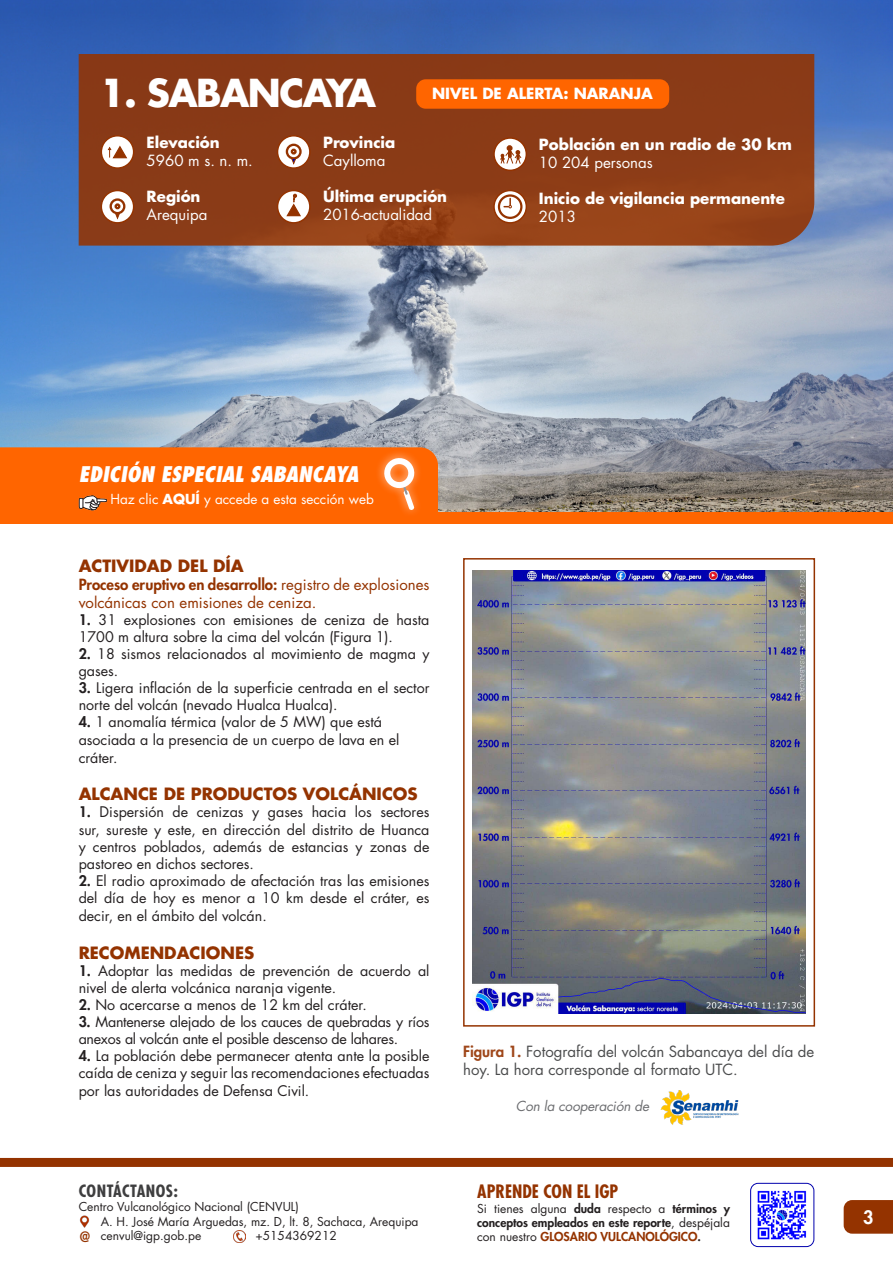
<style>
.page{position:relative;width:893px;height:1263px;background:#fff}
.page>*{position:absolute;margin:0;border:0;box-sizing:border-box;transform-origin:0 0}
.t1{font:700 37.5px "Futura Std";letter-spacing:-.04em;color:#fff}
.t2{font:italic 800 condensed 21px "Futura Std";color:#fff}
.t3{font:700 condensed 18px "Futura Std";color:#943300}
.t4{font:800 18px "Futura Std";color:#fff}
.t5{font:700 16.5px "Futura Std";color:#943300}
.t6{font:700 condensed 16.5px "Futura Std";letter-spacing:.03em;color:#3e3e3f}
.t7{font:700 15px "Futura Std";color:#fff}
.t8{font:15px/18px "Futura Std";color:#943300}
.t9{font:15px/18px "Futura Std";color:#4b4c4d}
.t10{font:15px "Futura Std";color:#fff}
.t11{font:14.25px/17.1px "Futura Std";color:#231f20}
.t12{font:14.25px/17.1px "Futura Std";letter-spacing:-.02em;color:#231f20}
.t13{font:500 condensed 13.95px "Futura";color:#943300}
.t14{font:13.5px "Futura Std";color:#fff}
.t15{font:italic 13.5px "Futura Std";letter-spacing:-.01em;color:#6c6d70}
.t16{font:12px/14.4px "Futura Std";color:#231f20}
.t17{font:800 12px/14.4px "Futura Std";color:#231f20}
.t18{font:800 12px "Futura Std";color:#943300}
.s1{font-weight:700}
.s2{font-weight:800}
.s3{font-weight:800;color:#9f471a}
.s4{font-weight:400}
.s5{font-weight:400;color:#231f20}
.s6{color:#231f20}
</style>
<div class="page">
<svg style="left:844px;top:1200px;width:49px;height:34px;background:#963807"></svg>
<img style="left:757px;top:1190px;width:50px;height:50px">
<div style="left:750px;top:1183px;width:64px;height:64px;border:1px solid #0000ad;border-radius:7px"></div>
<svg style="left:79px;top:1216px;width:11px;height:11px"></svg>
<svg style="left:233px;top:1230px;width:12px;height:12px"></svg>
<div style="left:0;top:1158px;width:893px;height:9px;background:#943300"></div>
<img style="left:0;top:0;width:893px;height:512px">
<svg style="left:79px;top:54px;width:735px;height:192px;background:#8c3c17"></svg>
<div style="left:416px;top:79px;width:253px;height:30px;background:#ff6500;border-radius:9px"></div>
<div style="left:101px;top:136px;width:33px;height:32px;background:#fff;border-radius:50%"></div>
<div style="left:101px;top:135px;width:33px;height:34px;border:2px solid #943300;border-radius:50%"></div>
<svg style="left:107px;top:145px;width:21px;height:14px"></svg>
<svg style="left:101px;top:190px;width:33px;height:33px"></svg>
<div style="left:101px;top:190px;width:33px;height:34px;border:2px solid #943300;border-radius:50%"></div>
<svg style="left:111px;top:200px;width:13px;height:13px"></svg>
<div style="left:110px;top:198px;width:15px;height:16px;border:2px solid #943300;border-radius:50%"></div>
<svg style="left:115px;top:203px;width:5px;height:16px"></svg>
<div style="left:278px;top:136px;width:32px;height:32px;background:#fff;border-radius:50%"></div>
<div style="left:277px;top:135px;width:34px;height:34px;border:2px solid #943300;border-radius:50%"></div>
<svg style="left:287px;top:145px;width:13px;height:13px"></svg>
<div style="left:286px;top:144px;width:16px;height:16px;border:2px solid #943300;border-radius:50%"></div>
<svg style="left:291px;top:149px;width:6px;height:15px"></svg>
<svg style="left:278px;top:190px;width:32px;height:33px"></svg>
<div style="left:277px;top:190px;width:34px;height:34px;border:2px solid #943300;border-radius:50%"></div>
<svg style="left:285px;top:194px;width:17px;height:23px"></svg>
<svg style="left:494px;top:138px;width:32px;height:32px"></svg>
<div style="left:493px;top:137px;width:34px;height:34px;border:2px solid #943300;border-radius:50%"></div>
<svg style="left:500px;top:145px;width:22px;height:19px"></svg>
<svg style="left:494px;top:191px;width:32px;height:32px"></svg>
<div style="left:493px;top:190px;width:34px;height:34px;border:2px solid #943300;border-radius:50%"></div>
<svg style="left:499px;top:195px;width:22px;height:23px"></svg>
<div style="left:498px;top:194px;width:24px;height:25px;border:2px solid #943300;border-radius:50%"></div>
<svg style="left:504px;top:198px;width:8px;height:10px"></svg>
<img style="left:473px;top:570px;width:332px;height:444px">
<div style="left:463px;top:558px;width:352px;height:468px;border:2px solid #943300"></div>
<div style="left:0;top:512px;width:893px;height:12px;background:#ff6500"></div>
<img style="left:660px;top:1091px;width:79px;height:34px">
<svg style="left:0;top:447px;width:438px;height:66px;background:#fd6909"></svg>
<p class="t1" style="left:100px;top:68px;width:278px">1. SABANCAYA</p>
<p class="t7" style="left:432px;top:83px;width:222px">NIVEL DE ALERTA: NARANJA</p>
<p class="t7" style="left:147px;top:133px;width:75px">Elevación</p>
<p class="t10" style="left:147px;top:151px;width:108px">5960 m s. n. m.</p>
<p class="t7" style="left:147px;top:187px;width:55px">Región</p>
<p class="t10" style="left:147px;top:205px;width:62px">Arequipa</p>
<p class="t7" style="left:323px;top:133px;width:74px">Provincia</p>
<p class="t10" style="left:323px;top:151px;width:64px">Caylloma</p>
<p class="t7" style="left:323px;top:187px;width:126px">Última erupción</p>
<p class="t10" style="left:323px;top:205px;width:111px">2016-actualidad</p>
<p class="t7" style="left:539px;top:134px;width:255px">Población en un radio de 30 km</p>
<p class="t10" style="left:539px;top:153px;width:115px">10 204 personas</p>
<p class="t7" style="left:539px;top:188px;width:247px">Inicio de vigilancia permanente</p>
<p class="t10" style="left:539px;top:207px;width:38px">2013</p>
<p class="t2" style="left:79px;top:461px;width:281px">EDICIÓN ESPECIAL SABANCAYA</p>
<p class="t14" style="left:110px;top:490px;width:265px">Haz clic <span class="s1">AQUÍ</span> y accede a esta sección web</p>
<p class="t5" style="left:79px;top:554px;width:167px">ACTIVIDAD DEL DÍA</p>
<p class="t8" style="left:79px;top:575px;width:352px"><span class="s2">Proceso eruptivo en desarrollo:</span> registro de explosiones volcánicas con emisiones de ceniza.</p>
<p class="t11" style="left:79px;top:611px;width:352px"><span class="s2">1.</span> 31 explosiones con emisiones de ceniza de hasta<br>1700 m altura sobre la cima del volcán (Figura 1).</p>
<p class="t11" style="left:79px;top:645px;width:352px"><span class="s2">2.</span> 18 sismos relacionados al movimiento de magma y gases.</p>
<p class="t11" style="left:79px;top:679px;width:352px"><span class="s2">3.</span> Ligera inflación de la superficie centrada en el sector norte del volcán (nevado Hualca Hualca).</p>
<p class="t11" style="left:79px;top:713px;width:322px;line-height:17.5px"><span class="s2">4.</span> 1 anomalía térmica (valor de 5 MW) que está asociada a la presencia de un cuerpo de lava en el cráter.</p>
<p class="t5" style="left:79px;top:783px;width:340px">ALCANCE DE PRODUCTOS VOLCÁNICOS</p>
<p class="t11" style="left:79px;top:804px;width:352px;text-align:justify"><span class="s2">1.</span> Dispersión de cenizas y gases hacia los sectores sur, sureste y este, en dirección del distrito de Huanca y centros poblados, además de estancias y zonas de pastoreo en dichos sectores.</p>
<p class="t11" style="left:79px;top:872px;width:352px;line-height:17.5px;text-align:justify"><span class="s2">2.</span> El radio aproximado de afectación tras las emisiones del día de hoy es menor a 10 km desde el cráter, es decir, en el ámbito del volcán.</p>
<p class="t5" style="left:79px;top:941px;width:177px">RECOMENDACIONES</p>
<p class="t11" style="left:79px;top:962px;width:352px"><span class="s2">1.</span> Adoptar las medidas de prevención de acuerdo al nivel de alerta volcánica naranja vigente.</p>
<p class="t11" style="left:79px;top:996px;width:290px"><span class="s2">2.</span> No acercarse a menos de 12 km del cráter.</p>
<p class="t12" style="left:79px;top:1013px;width:352px"><span class="s2">3.</span> Mantenerse alejado de los cauces de quebradas y ríos anexos al volcán ante el posible descenso de lahares.</p>
<p class="t11" style="left:79px;top:1048px;width:352px;text-align:justify"><span class="s2">4.</span> La población debe permanecer atenta ante la posible caída de ceniza y seguir las recomendaciones efectuadas por las autoridades de Defensa Civil.</p>
<p class="t9" style="left:463px;top:1042px;width:353px"><span class="s3">Figura 1.</span> Fotografía del volcán Sabancaya del día de hoy. La hora corresponde al formato UTC.</p>
<p class="t15" style="left:516px;top:1098px;width:135px">Con la cooperación de</p>
<p class="t6" style="left:79px;top:1180px;width:101px">CONTÁCTANOS:</p>
<p class="t16" style="left:101px;top:1200px;width:319px;text-indent:-22px">Centro Vulcanológico Nacional (CENVUL)<br>A. H. José María Arguedas, mz. D, lt. 8, Sachaca, Arequipa cenvul@igp.gob.pe</p>
<p class="t3" style="left:477px;top:1180px;width:143px">APRENDE CON EL IGP</p>
<p class="t17" style="left:477px;top:1201px;width:254px"><span class="s4">Si tienes alguna</span> duda <span class="s4">respecto a</span> términos y conceptos empleados en este reporte<span class="s4">, despéjala</span></p>
<p class="t13" style="left:80px;top:1228px;width:12px">@</p>
<p class="t18" style="left:477px;top:1229px;width:225px"><span class="s5">con nuestro</span> GLOSARIO VULCANOLÓGICO<span class="s6">.</span></p>
<p class="t16" style="left:255px;top:1228px;width:83px">+5154369212</p>
<p class="t4" style="left:863px;top:1205px;width:12px">3</p>
</div>
